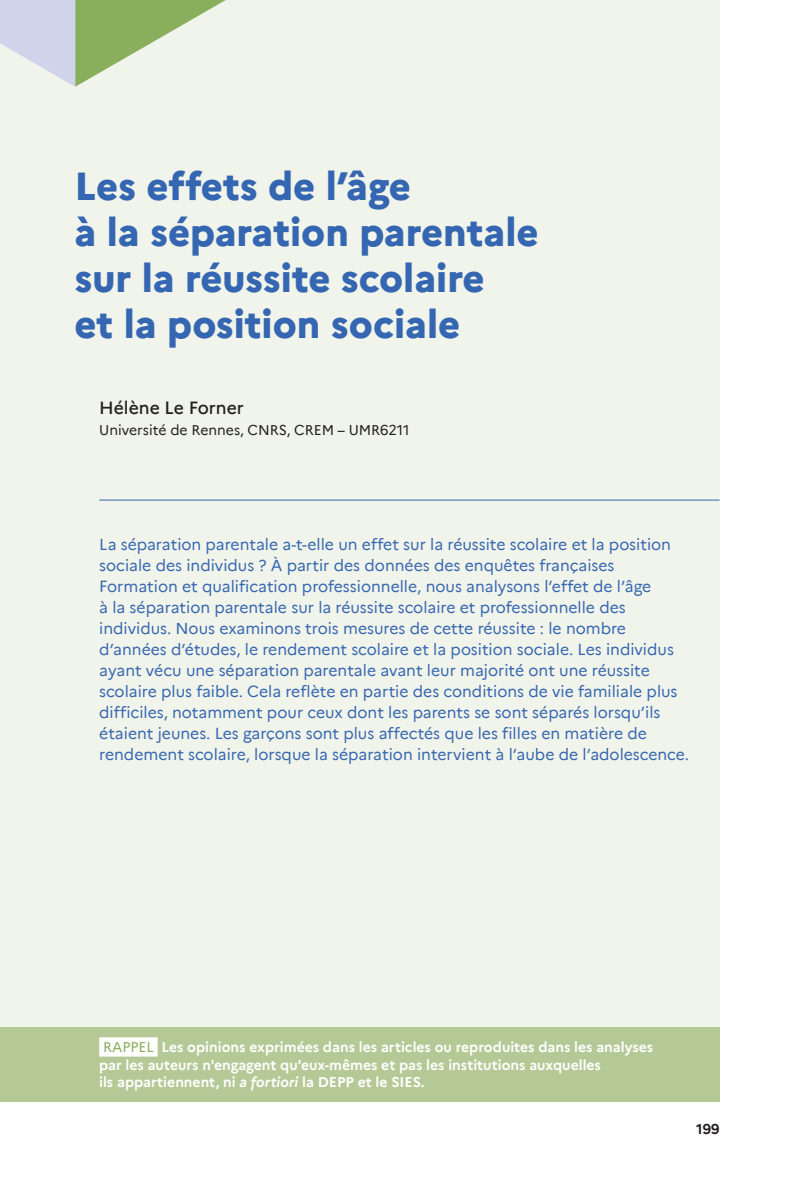
<style>
.page{position:relative;width:794px;height:1191px;background:#fff}
.page>*{position:absolute;margin:0;border:0;box-sizing:border-box;transform-origin:0 0}
.Niveau_0{font:800 38.5px/46.2px "Marianne";color:#3566b1}
.Auteur_num_1_nom{font:500 17.5px "Marianne";color:#231f20}
.Chapô{font:15.75px/21px "Marianne";color:#3566b1}
.Auteur__pro{font:700 14px/17.5px "Marianne";color:#fff}
.Auteur__pro-2{font:14px "Marianne";color:#231f20}
.t1{font:700 14px "Marianne";color:#231f20}
.s1{font-weight:400;color:#89ae5c}
.s2{font-style:italic}
</style>
<div class="page">
<div style="left:0;top:0;width:719px;height:1101px;background:#f1f4ea"></div>
<svg style="left:0;top:0;width:226px;height:87px"></svg>
<hr style="left:99px;top:499px;width:620px;height:1px;background:#3566b1">
<div style="left:0;top:1027px;width:719px;height:74px;background:#b4c996"></div>
<div style="left:99px;top:1037px;width:59px;height:19px;background:#fff"></div>
<p class="Niveau_0" style="left:74px;top:160px;width:466px">Les effets de l’âge<br>à la séparation parentale sur la réussite scolaire<br>et la position sociale</p>
<p class="Auteur_num_1_nom" style="left:99px;top:394px;width:146px">Hélène Le Forner</p>
<p class="Auteur__pro-2" style="left:99px;top:419px;width:312px">Université de Rennes, CNRS, CREM – UMR6211</p>
<p class="Chapô" style="left:99px;top:533px;width:591px">La séparation parentale a-t-elle un effet sur la réussite scolaire et la position sociale des individus ? À partir des données des enquêtes françaises Formation et qualification professionnelle, nous analysons l’effet de l’âge<br>à la séparation parentale sur la réussite scolaire et professionnelle des individus. Nous examinons trois mesures de cette réussite : le nombre d’années d’études, le rendement scolaire et la position sociale. Les individus ayant vécu une séparation parentale avant leur majorité ont une réussite scolaire plus faible. Cela reflète en partie des conditions de vie familiale plus difficiles, notamment pour ceux dont les parents se sont séparés lorsqu’ils étaient jeunes. Les garçons sont plus affectés que les filles en matière de rendement scolaire, lorsque la séparation intervient à l’aube de l’adolescence.</p>
<p class="Auteur__pro" style="left:99px;top:1037px;width:555px"><span class="s1">RAPPEL</span> Les opinions exprimées dans les articles ou reproduites dans les analyses par les auteurs n'engagent qu'eux-mêmes et pas les institutions auxquelles<br>ils appartiennent, ni <span class="s2">a fortiori</span> la DEPP et le SIES.</p>
<p class="t1" style="left:696px;top:1118px;width:25px">199</p>
</div>
